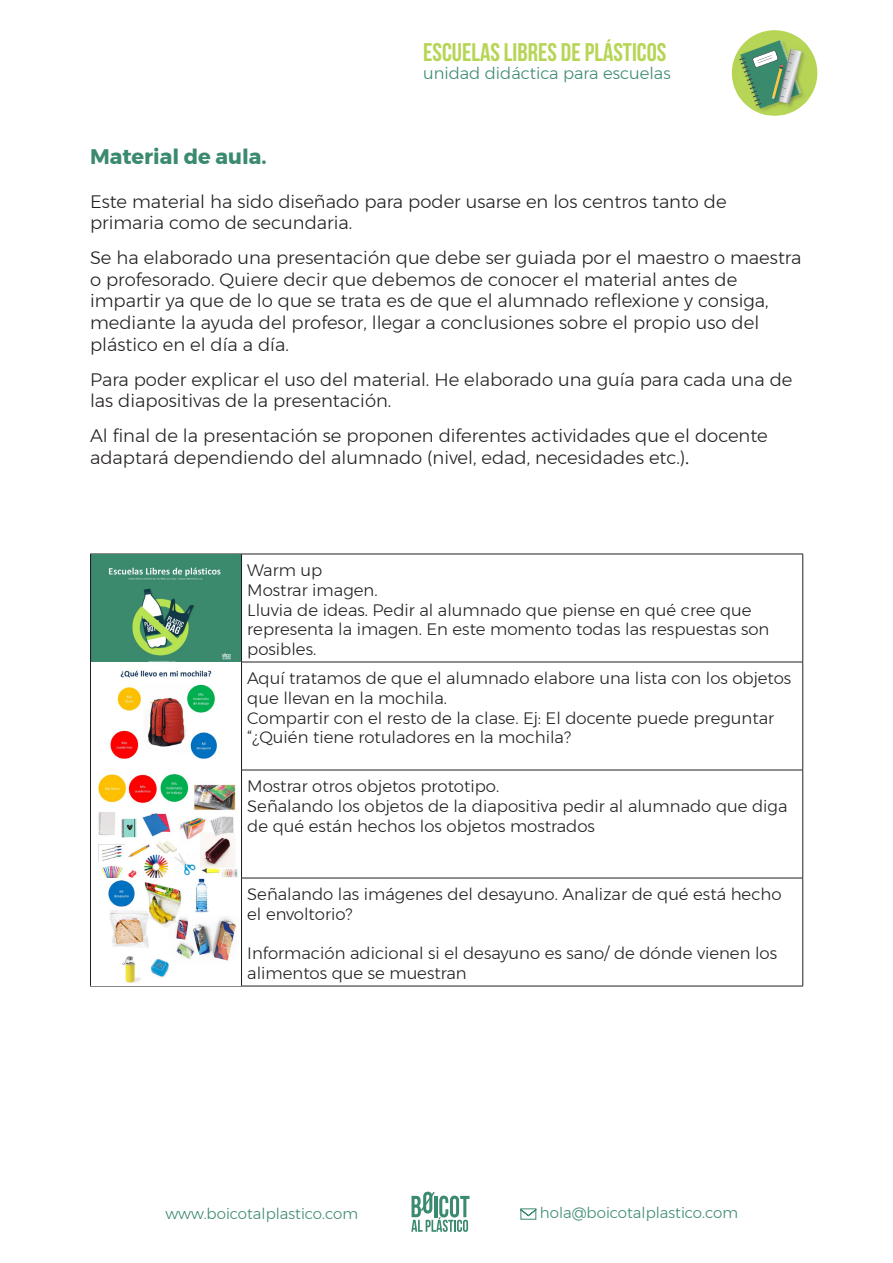
<style>
.page{position:relative;width:893px;height:1263px;background:#fff}
.page>*{position:absolute;margin:0;border:0;box-sizing:border-box;transform-origin:0 0}
.t1{font:700 25.5px "Bebas Neue";color:#b7d555}
.t2{font:700 21px "Montserrat";color:#3a8a6e}
.t3{font:300 18px/21.6px "Montserrat";color:#231f20}
.t4{font:300 16.5px/19.8px "Montserrat";color:#231f20}
.t5{font:300 16.35px "Montserrat";color:#3a8a6e}
.t6{font:300 15px "Montserrat";color:#3b8a6d}
.s1{font-family:"Minion Pro";font-weight:400}
</style>
<div class="page">
<div style="left:732px;top:30px;width:85px;height:86px;background:#b7d555;border-radius:50%"></div>
<svg style="left:737px;top:37px;width:71px;height:78px"></svg>
<svg style="left:411px;top:1192px;width:59px;height:40px"></svg>
<svg style="left:520px;top:1208px;width:17px;height:12px"></svg>
<hr style="left:90px;top:554px;width:2px;height:108px;background:#231f20">
<hr style="left:241px;top:554px;width:1px;height:108px;background:#231f20">
<hr style="left:90px;top:662px;width:2px;height:108px;background:#231f20">
<hr style="left:241px;top:662px;width:1px;height:108px;background:#231f20">
<hr style="left:90px;top:770px;width:2px;height:108px;background:#231f20">
<hr style="left:241px;top:770px;width:1px;height:108px;background:#231f20">
<hr style="left:90px;top:878px;width:2px;height:108px;background:#231f20">
<hr style="left:241px;top:878px;width:1px;height:108px;background:#231f20">
<hr style="left:241px;top:554px;width:562px;height:1px;background:#231f20">
<hr style="left:802px;top:554px;width:1px;height:108px;background:#231f20">
<hr style="left:241px;top:662px;width:562px;height:1px;background:#231f20">
<hr style="left:802px;top:662px;width:1px;height:108px;background:#231f20">
<hr style="left:241px;top:770px;width:562px;height:1px;background:#231f20">
<hr style="left:802px;top:770px;width:1px;height:108px;background:#231f20">
<hr style="left:241px;top:878px;width:562px;height:1px;background:#231f20">
<hr style="left:802px;top:878px;width:1px;height:108px;background:#231f20">
<hr style="left:90px;top:986px;width:151px;height:1px;background:#231f20">
<hr style="left:241px;top:986px;width:562px;height:1px;background:#231f20">
<img style="left:92px;top:554px;width:149px;height:429px">
<h1 class="t1" style="left:423px;top:38px;width:245px">ESCUELAS LIBRES DE PLÁSTICOS</h1>
<p class="t5" style="left:423px;top:61px;width:249px">unidad didáctica para escuelas</p>
<p class="t2" style="left:90px;top:140px;width:178px">Material de aula.</p>
<p class="t3" style="left:90px;top:190px;width:638px">Este material ha sido diseñado para poder usarse en los centros tanto de primaria como de secundaria.</p>
<p class="t3" style="left:90px;top:247px;width:713px">Se ha elaborado una presentación que debe ser guiada por el maestro o maestra o profesorado. Quiere decir que debemos de conocer el material antes de impartir ya que de lo que se trata es de que el alumnado reflexione y consiga, mediante la ayuda del profesor, llegar a conclusiones sobre el propio uso del plástico en el día a día.</p>
<p class="t3" style="left:90px;top:368px;width:704px">Para poder explicar el uso del material. He elaborado una guía para cada una de las diapositivas de la presentación.</p>
<p class="t3" style="left:90px;top:425px;width:679px">Al final de la presentación se proponen diferentes actividades que el docente adaptará dependiendo del alumnado (nivel, edad, necesidades etc.)<span class="s1">.</span></p>
<p class="t4" style="left:247px;top:560px;width:77px">Warm up</p>
<p class="t4" style="left:247px;top:580px;width:132px">Mostrar imagen.</p>
<p class="t4" style="left:247px;top:599px;width:524px">Lluvia de ideas. Pedir al alumnado que piense en qué cree que representa la imagen. En este momento todas las respuestas son posibles.</p>
<p class="t4" style="left:247px;top:668px;width:546px">Aquí tratamos de que el alumnado elabore una lista con los objetos que llevan en la mochila.</p>
<p class="t4" style="left:247px;top:707px;width:528px">Compartir con el resto de la clase. Ej: El docente puede preguntar “¿Quién tiene rotuladores en la mochila?</p>
<p class="t4" style="left:247px;top:776px;width:254px">Mostrar otros objetos prototipo.</p>
<p class="t4" style="left:247px;top:796px;width:542px">Señalando los objetos de la diapositiva pedir al alumnado que diga de qué están hechos los objetos mostrados</p>
<p class="t4" style="left:247px;top:884px;width:536px">Señalando las imágenes del desayuno. Analizar de qué está hecho el envoltorio?</p>
<p class="t4" style="left:247px;top:943px;width:531px">Información adicional si el desayuno es sano/ de dónde vienen los alimentos que se muestran</p>
<p class="t6" style="left:165px;top:1202px;width:194px">www.boicotalplastico.com</p>
<p class="t6" style="left:540px;top:1202px;width:200px">hola@boicotalplastico.com</p>
</div>
